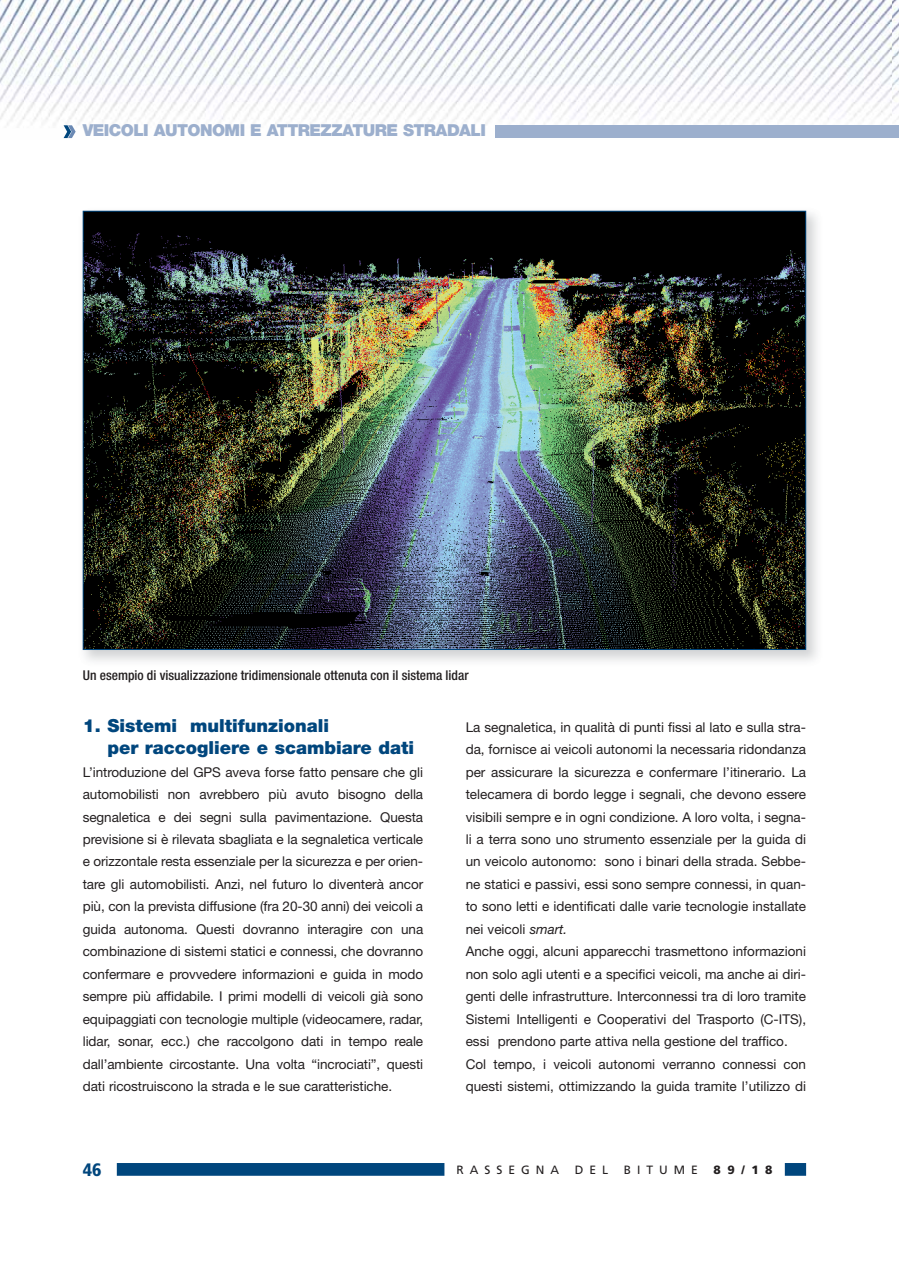
<style>
.page{position:relative;width:899px;height:1261px;background:#fff}
.page>*{position:absolute;margin:0;border:0;box-sizing:border-box;transform-origin:0 0}
.t1{font:900 18px/22.5px "Helvetica Neue";color:#00467d}
.t2{font:900 condensed 18px "Frutiger";color:#00467d}
.t3{font:900 16.5px "Helvetica Neue";letter-spacing:-.035em;color:#9cafcd}
.t4{font:13.5px/22.5px "Helvetica Neue";color:#231f20;text-align:justify}
.t5{font:500 condensed 13.5px "Helvetica Neue";color:#231f20}
.t6{font:12px "Frutiger";letter-spacing:.5em;color:#231f20}
.t7{font:900 12px "Frutiger";color:#231f20}
.s1{font-style:italic}
</style>
<div class="page">
<img style="left:0;top:0;width:898px;height:139px">
<svg style="left:117px;top:1163px;width:689px;height:12px"></svg>
<div style="left:495px;top:125px;width:403px;height:13px;background:#9cafcd"></div>
<svg style="left:64px;top:125px;width:12px;height:13px"></svg>
<img style="left:82px;top:210px;width:735px;height:451px">
<img style="left:85px;top:213px;width:719px;height:435px">
<p class="t3" style="left:83px;top:125px;width:404px">VEICOLI AUTONOMI E ATTREZZATURE STRADALI</p>
<p class="t5" style="left:83px;top:670px;width:387px">Un esempio di visualizzazione tridimensionale ottenuta con il sistema lidar</p>
<h1 class="t1" style="left:107px;top:716px;width:308px;text-indent:-25px">1. Sistemi multifunzionali<br>per raccogliere e scambiare dati</h1>
<p class="t4" style="left:83px;top:762px;width:342px">L’introduzione del GPS aveva forse fatto pensare che gli automobilisti non avrebbero più avuto bisogno della segnaletica e dei segni sulla pavimentazione. Questa previsione si è rilevata sbagliata e la segnaletica verticale e orizzontale resta essenziale per la sicurezza e per orien&shy;tare gli automobilisti. Anzi, nel futuro lo diventerà ancor più, con la prevista diffusione (fra 20-30 anni) dei veicoli a guida autonoma. Questi dovranno interagire con una combinazione di sistemi statici e connessi, che dovranno confermare e provvedere informazioni e guida in modo sempre più affidabile. I primi modelli di veicoli già sono equipaggiati con tecnologie multiple (videocamere, radar, lidar, sonar, ecc.) che raccolgono dati in tempo reale dall’ambiente circostante. Una volta “incrociati”, questi dati ricostruiscono la strada e le sue caratteristiche.</p>
<p class="t4" style="left:465px;top:717px;width:342px;text-align:left">La segnaletica, in qualità di punti fissi al lato e sulla stra&shy;da, fornisce ai veicoli autonomi la necessaria ridondanza per assicurare la sicurezza e confermare l’itinerario. La telecamera di bordo legge i segnali, che devono essere visibili sempre e in ogni condizione. A loro volta, i segna&shy;li a terra sono uno strumento essenziale per la guida di un veicolo autonomo: sono i binari della strada. Sebbe&shy;ne statici e passivi, essi sono sempre connessi, in quan&shy;to sono letti e identificati dalle varie tecnologie installate nei veicoli <span class="s1">smart.<br></span>Anche oggi, alcuni apparecchi trasmettono informazioni non solo agli utenti e a specifici veicoli, ma anche ai diri&shy;genti delle infrastrutture. Interconnessi tra di loro tramite Sistemi Intelligenti e Cooperativi del Trasporto (C-ITS), essi prendono parte attiva nella gestione del traffico.<br>Col tempo, i veicoli autonomi verranno connessi con questi sistemi, ottimizzando la guida tramite l’utilizzo di</p>
<h1 class="t2" style="left:83px;top:1160px;width:20px">46</h1>
<p class="t6" style="left:456px;top:1162px;width:104px">RASSEGNA</p>
<p class="t6" style="left:575px;top:1162px;width:35px">DEL</p>
<p class="t6" style="left:624px;top:1162px;width:75px">BITUME</p>
<p class="t7" style="left:713px;top:1162px;width:61px">89/18</p>
</div>
